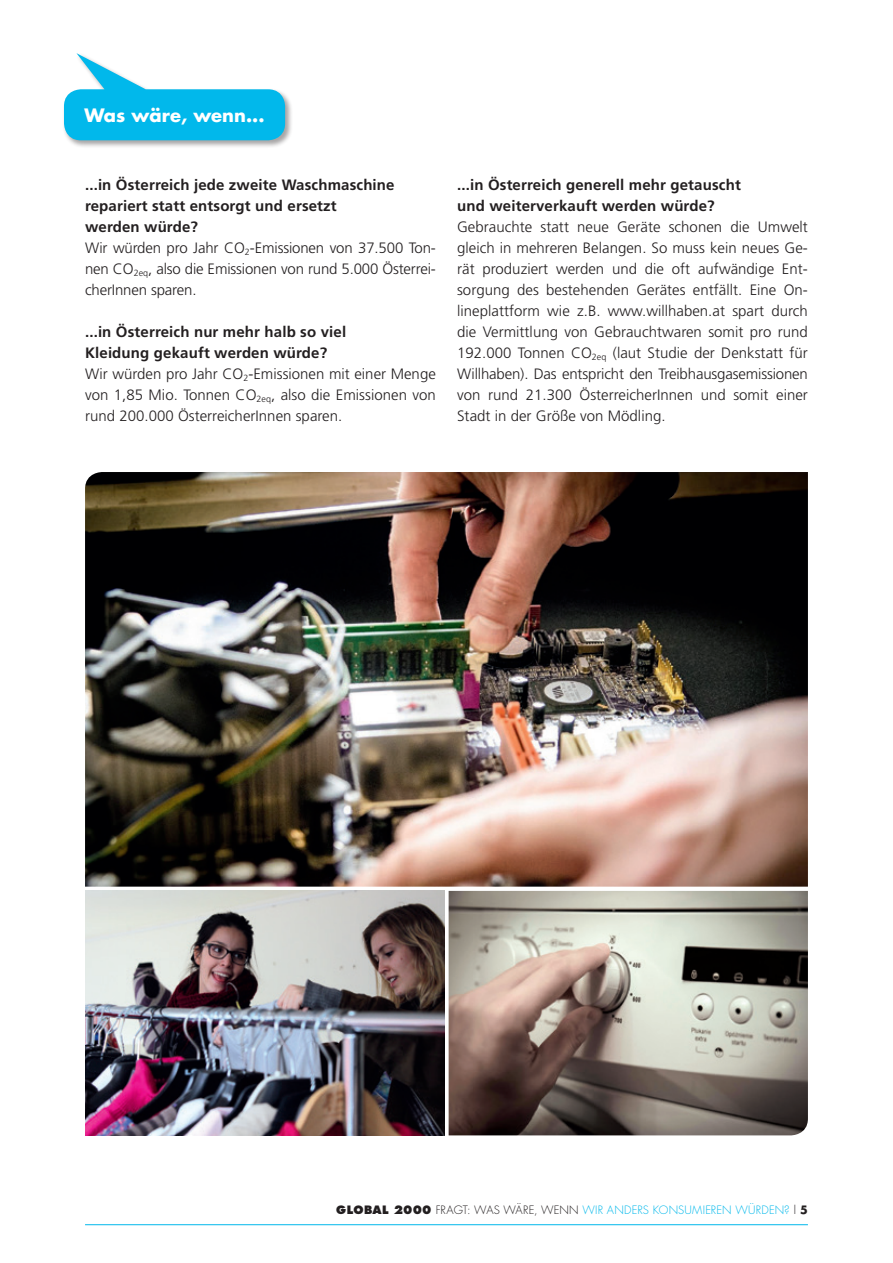
<style>
.page{position:relative;width:893px;height:1263px;background:#fff}
.page>*{position:absolute;margin:0;border:0;box-sizing:border-box;transform-origin:0 0}
.t1{font:700 18px "Futura";color:#fff}
.t2{font:300 15px/21px "Frutiger";color:#231f20}
.t3{font:700 15px/21px "Frutiger";letter-spacing:.01em;color:#231f20}
.t4{font:300 11.25px "Futura";letter-spacing:.015em;color:#01b8eb}
.s1{font-weight:700}
.s2{font-weight:800;color:#231f20}
.s3{color:#231f20}
.s4{font-weight:700;color:#231f20}
</style>
<div class="page">
<hr style="left:85px;top:1224px;width:723px;height:1px;background:#01b8eb">
<div style="left:62px;top:52px;width:231px;height:96px;background:#231f20;opacity:.4"></div>
<svg style="left:64px;top:53px;width:221px;height:87px"></svg>
<img style="left:85px;top:472px;width:723px;height:415px">
<img style="left:85px;top:891px;width:359px;height:244px">
<img style="left:449px;top:891px;width:359px;height:244px">
<p class="t1" style="left:85px;top:103px;width:182px">Was wäre, wenn...</p>
<p class="t2" style="left:85px;top:174px;width:352px"><span class="s1">...in Österreich jede zweite Waschmaschine repariert statt entsorgt und ersetzt<br>werden würde?<br></span>Wir würden pro Jahr CO<sub>2</sub>-Emissionen von 37.500 Ton&shy;nen CO<sub>2eq</sub>, also die Emissionen von rund 5.000 Österrei&shy;cherInnen sparen.</p>
<p class="t2" style="left:85px;top:321px;width:352px"><span class="s1">...in Österreich nur mehr halb so viel<br>Kleidung gekauft werden würde?<br></span>Wir würden pro Jahr CO<sub>2</sub>-Emissionen mit einer Menge von 1,85 Mio. Tonnen CO<sub>2eq</sub>, also die Emissionen von rund 200.000 ÖsterreicherInnen sparen.</p>
<p class="t3" style="left:457px;top:174px;width:285px">...in Österreich generell mehr getauscht und weiterverkauft werden würde?</p>
<p class="t2" style="left:457px;top:216px;width:352px;text-align:justify">Gebrauchte statt neue Geräte schonen die Umwelt gleich in mehreren Belangen. So muss kein neues Ge&shy;rät produziert werden und die oft aufwändige Ent&shy;sorgung des bestehenden Gerätes entfällt. Eine On&shy;lineplattform wie z.B. www.willhaben.at spart durch die Vermittlung von Gebrauchtwaren somit pro rund 192.000 Tonnen CO<sub>2eq</sub> (laut Studie der Denkstatt für Willhaben). Das entspricht den Treibhausgasemissionen von rund 21.300 ÖsterreicherInnen und somit einer Stadt in der Größe von Mödling.</p>
<p class="t4" style="left:336px;top:1203px;width:473px"><span class="s2">GLOBAL 2000</span> <span class="s3">FRAGT: WAS WÄRE, WENN</span> WIR ANDERS KONSUMIEREN WÜRDEN? <span class="s3">|</span> <span class="s4">5</span></p>
</div>
